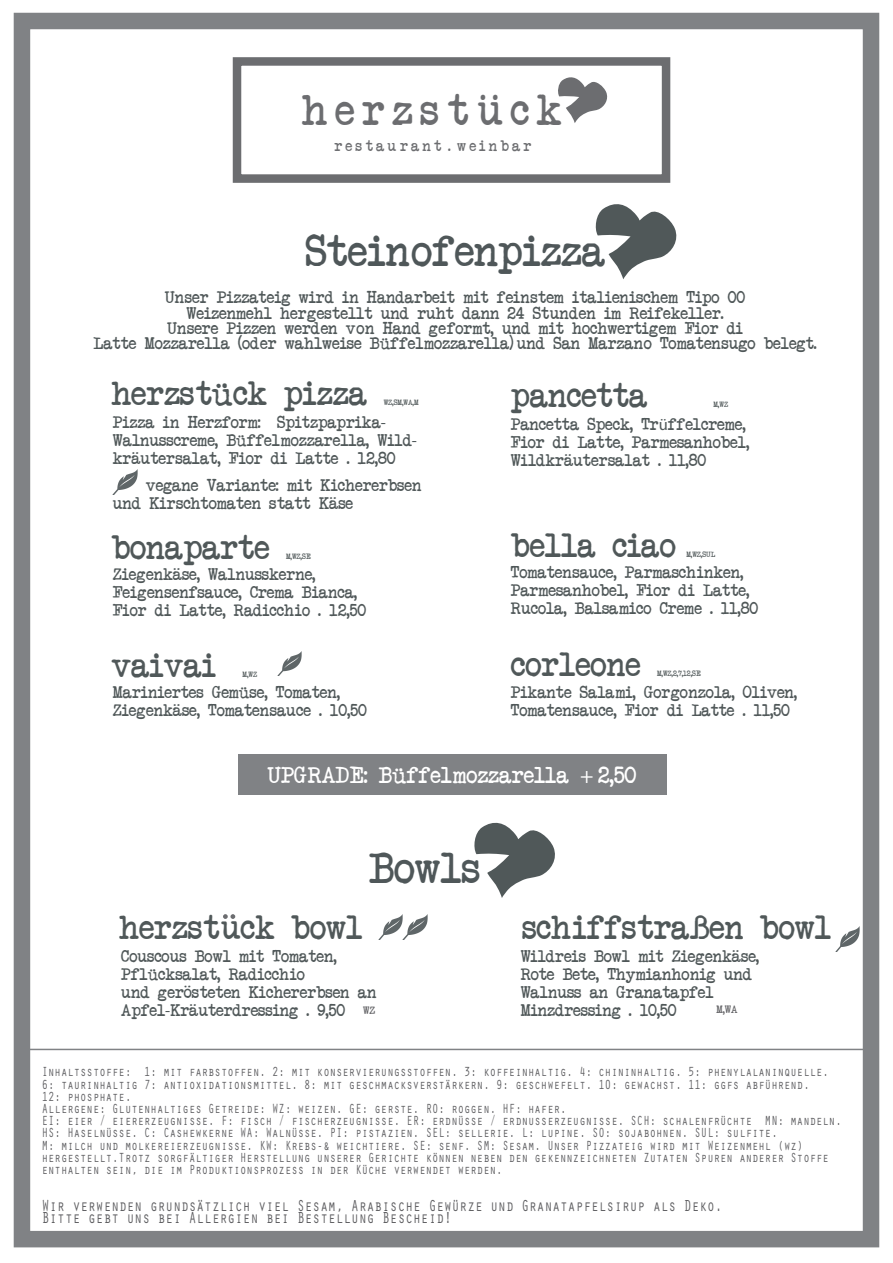
<style>
.page{position:relative;width:893px;height:1263px;background:#fff}
.page>*{position:absolute;margin:0;border:0;box-sizing:border-box;transform-origin:0 0}
.t1{font:42.45px "Another Typewriter";color:#4f5759}
.t2{font:42.45px "Another Typewriter";letter-spacing:.175em;color:#6c6d70}
.t3{font:33px "Another Typewriter";color:#505859}
.t4{font:30.6px "Another Typewriter";color:#6c6d70}
.t5{font:22.5px "Another Typewriter";color:#fff}
.t6{font:16.5px/18px "Another Typewriter";color:#505859}
.t7{font:16.5px/12.1px "Orator Std";color:#5e5e61;scale:.78 1}
.t8{font:14.85px "Another Typewriter";letter-spacing:.21em;color:#6c6d70}
.t9{font:13.65px/12.1px "Orator Std";color:#5e5e61;scale:.78 1}
.t10{font:10.5px "Another Typewriter";color:#636366}
.t11{font:7.5px "Another Typewriter";color:#505859}
.s1{font-family:"Special Elite"}
.s2{font-family:"Myriad Pro"}
</style>
<div class="page">
<div style="left:14px;top:13px;width:865px;height:1234px;border:16px solid #808285"></div>
<div style="left:233px;top:57px;width:437px;height:126px;background:#fff;border:9px solid #6c6d70"></div>
<svg style="left:558px;top:77px;width:50px;height:46px"></svg>
<svg style="left:595px;top:204px;width:82px;height:75px"></svg>
<svg style="left:474px;top:822px;width:81px;height:76px"></svg>
<svg style="left:223px;top:914px;width:12px;height:5px"></svg>
<img style="left:277px;top:651px;width:25px;height:25px">
<img style="left:113px;top:470px;width:24px;height:24px">
<img style="left:379px;top:914px;width:49px;height:25px">
<img style="left:836px;top:926px;width:24px;height:25px">
<div style="left:239px;top:754px;width:428px;height:41px;background:#808285"></div>
<hr style="left:22px;top:1049px;width:849px;height:1px;background:#808285">
<h1 class="t2" style="left:302px;top:82px;width:261px">herzstuck</h1>
<h3 class="t4" style="left:481px;top:69px;width:19px">..</h3>
<p class="t8" style="left:335px;top:136px;width:198px">restaurant . weinbar</p>
<h1 class="t1" style="left:306px;top:223px;width:301px">Steinofenpizza</h1>
<p class="t6" style="left:94px;top:289px;width:724px;line-height:15.5px;text-align:center">Unser Pizzateig wird in Handarbeit mit feinstem italienischem Tipo 00<br>Weizenmehl hergestellt und ruht dann 24 Stunden im Reifekeller.<br>Unsere Pizzen werden von Hand geformt, und mit hochwertigem Fior di<br>Latte Mozzarella (oder wahlweise B<span class="s1">ü</span>ffelmozzarella) und San Marzano Tomatensugo belegt.</p>
<h2 class="t3" style="left:111px;top:372px;width:257px">herzst<span class="s1">ü</span>ck pizza</h2>
<h2 class="t3" style="left:511px;top:374px;width:138px">pancetta</h2>
<p class="t11" style="left:384px;top:398px;width:36px">WZ,SM,WA,M</p>
<p class="t11" style="left:713px;top:399px;width:16px">M,WZ</p>
<p class="t6" style="left:113px;top:413px;width:306px">Pizza in Herzform: Spitzpaprika<span class="s2">-<br></span>Walnusscreme, B<span class="s1">ü</span>ffelmozzarella, Wild&shy;kräutersalat, Fior di Latte . 12,80</p>
<p class="t6" style="left:113px;top:476px;width:310px;text-indent:33px">vegane Variante: mit Kichererbsen und Kirschtomaten statt Käse</p>
<p class="t6" style="left:511px;top:414px;width:240px">Pancetta Speck, Tr<span class="s2">ü</span>ffelcreme,<br>Fior di Latte, Parmesanhobel,<br>Wildkräutersalat . 11,80</p>
<h2 class="t3" style="left:111px;top:525px;width:160px">bonaparte</h2>
<p class="t11" style="left:286px;top:551px;width:26px">M,WZ,SE</p>
<p class="t6" style="left:113px;top:564px;width:255px">Ziegenkäse, Walnusskerne,<br>Feigensenfsauce, Crema Bianca,<br>Fior di Latte, Radicchio . 12,50</p>
<h2 class="t3" style="left:511px;top:524px;width:166px">bella ciao</h2>
<p class="t11" style="left:686px;top:550px;width:30px">M,WZ,SUL</p>
<p class="t6" style="left:511px;top:563px;width:249px">Tomatensauce, Parmaschinken,<br>Parmesanhobel, Fior di Latte,<br>Rucola, Balsamico Creme . 11,80</p>
<h2 class="t3" style="left:111px;top:644px;width:106px">vaivai</h2>
<p class="t11" style="left:242px;top:670px;width:16px">M,WZ</p>
<h2 class="t3" style="left:511px;top:643px;width:131px">corleone</h2>
<p class="t11" style="left:657px;top:668px;width:45px">M,WZ,2,7,12,SE</p>
<p class="t6" style="left:113px;top:683px;width:255px">Mariniertes Gem<span class="s1">ü</span>se, Tomaten,<br>Ziegenkäse, Tomatensauce . 10,50</p>
<p class="t6" style="left:511px;top:683px;width:288px">Pikante Salami, Gorgonzola, Oliven,<br>Tomatensauce, Fior di Latte . 11,50</p>
<h3 class="t5" style="left:267px;top:760px;width:370px">UPGRADE: B<span class="s1">ü</span>ffelmozzarella <span class="s2">+</span> 2,50</h3>
<h1 class="t1" style="left:369px;top:840px;width:112px">Bowls</h1>
<h2 class="t3" style="left:119px;top:906px;width:245px">herzstuck bowl</h2>
<h2 class="t3" style="left:522px;top:906px;width:310px">schiffstraßen bowl</h2>
<p class="t6" style="left:521px;top:946px;width:240px">Wildreis Bowl mit Ziegenkäse,<br>Rote Bete, Thymianhonig und<br>Walnuss an Granatapfel×</p>
<p class="t10" style="left:363px;top:1004px;width:13px">WZ</p>
<p class="t6" style="left:521px;top:1000px;width:157px">Minzdressing . 10,50</p>
<p class="t10" style="left:716px;top:1002px;width:23px">M,WA</p>
<p class="t6" style="left:121px;top:946px;width:257px">Couscous Bowl mit Tomaten,<br>Pfl<span class="s1">ü</span>cksalat, Radicchio<br>und gerösteten Kichererbsen an<br>Apfel<span class="s2">-</span>Kräuterdressing . 9,50</p>
<p class="t9" style="left:42px;top:1065px;width:1027px">Inhaltsstoffe: 1: mit farbstoffen. 2: mit konservierungsstoffen. 3: koffeinhaltig. 4: chininhaltig. 5: phenylalaninquelle.<br>6: taurinhaltig 7: antioxidationsmittel. 8: mit geschmacksverstärkern. 9: geschwefelt. 10: gewachst. 11: ggfs abführend.<br>12: phosphate.<br>Allergene: Glutenhaltiges Getreide: WZ: weizen. GE: gerste. RO: roggen. HF: hafer.<br>EI: eier / eiererzeugnisse. F: fisch / fischerzeugnisse. ER: erdnüsse / erdnusserzeugnisse. SCH: schalenfrüchte MN: mandeln.<br>HS: Haselnüsse. C: Cashewkerne WA: Walnüsse. PI: pistazien. SEL: sellerie. L: lupine. SO: sojabohnen. SUL: sulfite.<br>M: milch und molkereierzeugnisse. KW: Krebs-&amp; weichtiere. SE: senf. SM: Sesam. Unser Pizzateig wird mit Weizenmehl (wz) hergestellt.Trotz sorgfältiger Herstellung unserer Gerichte können neben den gekennzeichneten Zutaten Spuren anderer Stoffe enthalten sein, die im Produktionsprozess in der Küche verwendet werden.</p>
<p class="t7" style="left:42px;top:1198px;width:874px">Wir verwenden grundsätzlich viel Sesam, Arabische Gewürze und Granatapfelsirup als Deko.<br>Bitte gebt uns bei Allergien bei Bestellung Bescheid!</p>
</div>
